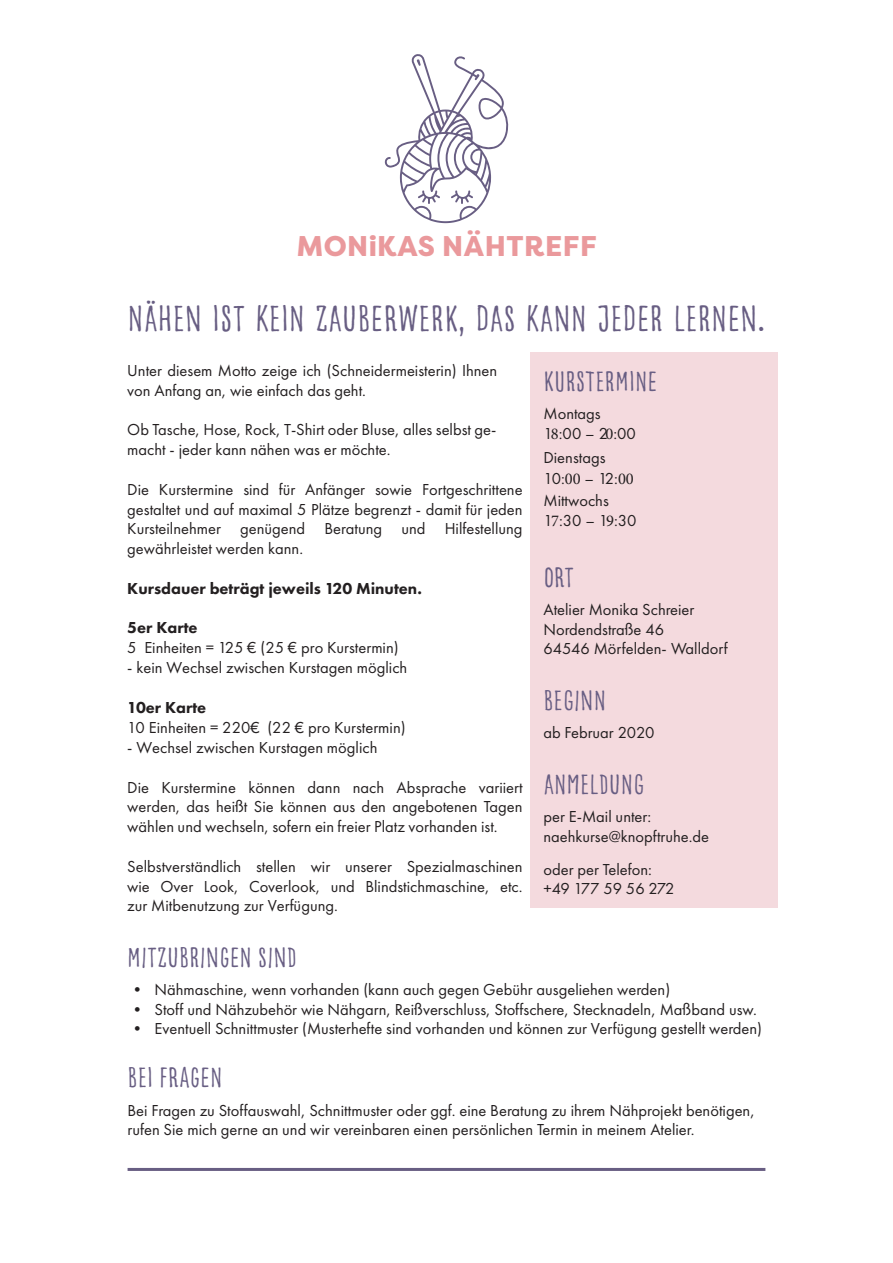
<style>
.page{position:relative;width:893px;height:1263px;background:#fff}
.page>*{position:absolute;margin:0;border:0;box-sizing:border-box;transform-origin:0 0}
.t1{font:39px "Goodlife Sans Condensed";color:#685e83}
.t2{font:30px "Goodlife Sans Condensed";color:#685e83}
.t3{font:800 28.5px "Filson Pro";letter-spacing:.02em;color:#ea999c}
.t4{font:16.5px/19.8px "Futura PT";color:#231f20}
.t5{font:800 16.5px "Futura PT";color:#231f20}
.s1{font-family:"Minion Pro"}
</style>
<div class="page">
<div style="left:531px;top:353px;width:247px;height:555px;background:#f4dade"></div>
<svg style="left:384px;top:54px;width:125px;height:169px"></svg>
<hr style="left:128px;top:1168px;width:637px;height:3px;background:#685e83">
<h3 class="t3" style="left:297px;top:228px;width:302px">MONiKAS NÄHTREFF</h3>
<h1 class="t1" style="left:128px;top:296px;width:639px">NÄHEN IST KEIN ZAUBERWERK, DAS KANN JEDER LERNEN.</h1>
<h2 class="t2" style="left:543px;top:364px;width:115px">KURSTERMINE</h2>
<p class="t4" style="left:543px;top:404px;width:94px">Montags<br>1<span class="s1">8</span>:00 – 2<span class="s1">0</span>:00</p>
<p class="t4" style="left:543px;top:447px;width:95px;line-height:21.1px">Dienstags<br>10:<span class="s1">00</span> – 12:<span class="s1">00<br></span>Mittwochs<br>1<span class="s1">7</span>:30 – 1<span class="s1">9</span>:30</p>
<p class="t4" style="left:127px;top:360px;width:371px">Unter diesem Motto zeige ich (Schneidermeisterin) Ihnen von Anfang an, wie einfach das geht.</p>
<p class="t4" style="left:127px;top:420px;width:371px">Ob Tasche, Hose, Rock, T-Shirt oder Bluse, alles selbst ge&shy;macht - jeder kann nähen was er möchte.</p>
<p class="t4" style="left:127px;top:479px;width:397px;text-align:justify">Die Kurstermine sind für Anfänger sowie Fortgeschrittene gestaltet und auf maximal 5 Plätze begrenzt - damit für jeden Kursteilnehmer genügend Beratung und Hilfestellung gewährleistet werden kann.</p>
<p class="t5" style="left:127px;top:578px;width:296px">Kursdauer beträgt jeweils 120 Minuten.</p>
<p class="t5" style="left:127px;top:617px;width:72px">5er Karte</p>
<p class="t4" style="left:127px;top:637px;width:273px">5 Einheiten = 125 € (25 € pro Kurstermin)</p>
<p class="t4" style="left:127px;top:657px;width:282px">- kein Wechsel zwischen Kurstagen möglich</p>
<p class="t5" style="left:127px;top:697px;width:81px">10er Karte</p>
<p class="t4" style="left:127px;top:717px;width:280px">10 Einheiten = 220€ (22 € pro Kurstermin)</p>
<p class="t4" style="left:127px;top:737px;width:252px">- Wechsel zwischen Kurstagen möglich</p>
<p class="t4" style="left:127px;top:777px;width:397px;text-align:justify">Die Kurstermine können dann nach Absprache variiert werden, das heißt Sie können aus den angebotenen Tagen wählen und wechseln, sofern ein freier Platz vorhanden ist.</p>
<p class="t4" style="left:127px;top:856px;width:397px;text-align:justify">Selbstverständlich stellen wir unserer Spezialmaschinen wie Over Look, Coverlook, und Blindstichmaschine, etc. zur Mitbenutzung zur Verfügung.</p>
<h2 class="t2" style="left:127px;top:941px;width:171px">MITZUBRINGEN SIND</h2>
<p class="t4" style="left:129px;top:979px;width:543px">• Nähmaschine, wenn vorhanden (kann auch gegen Gebühr ausgeliehen werden)</p>
<p class="t4" style="left:129px;top:999px;width:629px">• Stoff und Nähzubehör wie Nähgarn, Reißverschluss, Stoffschere, Stecknadeln, Maßband usw.</p>
<p class="t4" style="left:129px;top:1019px;width:635px">• Eventuell Schnittmuster (Musterhefte sind vorhanden und können zur Verfügung gestellt werden)</p>
<h2 class="t2" style="left:128px;top:1061px;width:96px">BEI FRAGEN</h2>
<p class="t4" style="left:128px;top:1100px;width:629px">Bei Fragen zu Stoffauswahl, Schnittmuster oder ggf. eine Beratung zu ihrem Nähprojekt benötigen, rufen Sie mich gerne an und wir vereinbaren einen persönlichen Termin in meinem Atelier.</p>
<h2 class="t2" style="left:543px;top:560px;width:32px">ORT</h2>
<p class="t4" style="left:543px;top:600px;width:186px">Atelier Monika Schreier<br>Nordendstraße 46<br>64546 Mörfelden- Walldorf</p>
<h2 class="t2" style="left:543px;top:683px;width:64px">BEGINN</h2>
<p class="t4" style="left:543px;top:723px;width:112px">ab Februar 2020</p>
<h2 class="t2" style="left:543px;top:767px;width:103px">ANMELDUNG</h2>
<p class="t4" style="left:543px;top:807px;width:167px">per E-Mail unter: naehkurse@knopftruhe.de</p>
<p class="t4" style="left:543px;top:859px;width:133px">oder per Telefon: +49 177 59 56 272</p>
</div>
